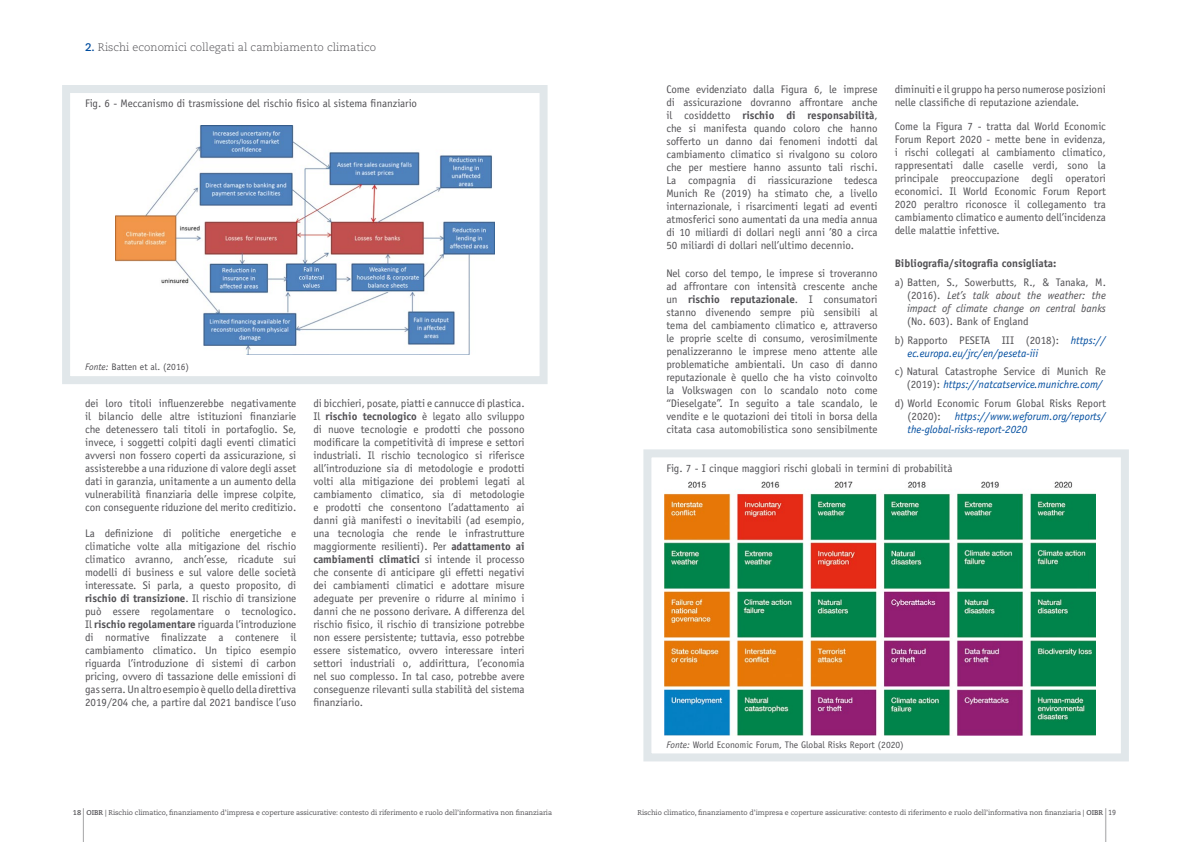
<style>
.page{position:relative;width:1191px;height:842px;background:#fff}
.page>*{position:absolute;margin:0;border:0;box-sizing:border-box;transform-origin:0 0}
.t1{font:49px "Caecilia";color:#504f53;scale:.14 1}
.t2{font:11px/13px "Officina Sans";color:#504f53;text-align:justify}
.t3{font:italic 11px/13px "Officina Sans";color:#504f53;text-align:justify}
.t4{font:italic 11px/13px "Officina Sans";color:#004d9f}
.t5{font:300 11px "Caecilia";color:#504f53}
.t6{font:700 11px "Officina Sans";color:#504f53}
.t7{font:9.5px "Officina Sans";color:#504f53}
.t8{font:8px "Officina Sans";color:#504f53}
.t9{font:7px "Caecilia";letter-spacing:-.01em;color:#504f53}
.t10{font:700 7px "Caecilia";color:#504f53}
.s1{font-weight:700;color:#004d9f}
.s2{font-style:italic}
.s3{font-weight:700}
.s4{font-style:normal}
.s5{font-style:italic;color:#004d9f}
</style>
<div class="page">
<div style="left:62px;top:85px;width:485px;height:299px;border:8px solid #e1e7ea"></div>
<img style="left:115px;top:126px;width:379px;height:228px">
<div style="left:643px;top:449px;width:485px;height:312px;border:8px solid #e1e7ea"></div>
<img style="left:664px;top:482px;width:431px;height:254px">
<p class="t5" style="left:85px;top:41px;width:292px"><span class="s1">2.</span> Rischi economici collegati al cambiamento climatico</p>
<p class="t2" style="left:85px;top:97px;width:333px">Fig. 6 - Meccanismo di trasmissione del rischio fisico al sistema finanziario</p>
<p class="t7" style="left:85px;top:361px;width:105px"><span class="s2">Fonte:</span> Batten et al. (2016)</p>
<p class="t2" style="left:85px;top:396px;width:213px">dei loro titoli influenzerebbe negativamente il bilancio delle altre istituzioni finanziarie che detenessero tali titoli in portafoglio. Se, invece, i soggetti colpiti dagli eventi climatici avversi non fossero coperti da assicurazione, si assisterebbe a una riduzione di valore degli asset dati in garanzia, unitamente a un aumento della vulnerabilità finanziaria delle imprese colpite, con conseguente riduzione del merito creditizio.</p>
<p class="t2" style="left:85px;top:526px;width:213px">La definizione di politiche energetiche e climatiche volte alla mitigazione del rischio climatico avranno, anch’esse, ricadute sui modelli di business e sul valore delle società interessate. Si parla, a questo proposito, di <span class="s3">rischio di transizione</span>. Il rischio di transizione può essere regolamentare o tecnologico.<br>Il <span class="s3">rischio regolamentare</span> riguarda l’introduzione di normative finalizzate a contenere il cambiamento climatico. Un tipico esempio riguarda l’introduzione di sistemi di carbon pricing, ovvero di tassazione delle emissioni di gas serra. Un altro esempio è quello della direttiva 2019/204 che, a partire dal 2021 bandisce l’uso</p>
<p class="t2" style="left:313px;top:396px;width:213px">di bicchieri, posate, piatti e cannucce di plastica.<br>Il <span class="s3">rischio tecnologico</span> è legato allo sviluppo di nuove tecnologie e prodotti che possono modificare la competitività di imprese e settori industriali. Il rischio tecnologico si riferisce all’introduzione sia di metodologie e prodotti volti alla mitigazione dei problemi legati al cambiamento climatico, sia di metodologie e prodotti che consentono l’adattamento ai danni già manifesti o inevitabili (ad esempio, una tecnologia che rende le infrastrutture maggiormente resilienti). Per <span class="s3">adattamento ai cambiamenti climatici</span> si intende il processo che consente di anticipare gli effetti negativi dei cambiamenti climatici e adottare misure adeguate per prevenire o ridurre al minimo i danni che ne possono derivare. A differenza del rischio fisico, il rischio di transizione potrebbe non essere persistente; tuttavia, esso potrebbe essere sistematico, ovvero interessare interi settori industriali o, addirittura, l’economia nel suo complesso. In tal caso, potrebbe avere conseguenze rilevanti sulla stabilità del sistema finanziario.</p>
<p class="t2" style="left:666px;top:83px;width:213px">Come evidenziato dalla Figura 6, le imprese di assicurazione dovranno affrontare anche il cosiddetto <span class="s3">rischio di responsabilità</span>, che si manifesta quando coloro che hanno sofferto un danno dai fenomeni indotti dal cambiamento climatico si rivalgono su coloro che per mestiere hanno assunto tali rischi.<br>La compagnia di riassicurazione tedesca Munich Re (2019) ha stimato che, a livello internazionale, i risarcimenti legati ad eventi atmosferici sono aumentati da una media annua di 10 miliardi di dollari negli anni ’80 a circa 50 miliardi di dollari nell’ultimo decennio.</p>
<p class="t2" style="left:666px;top:267px;width:213px">Nel corso del tempo, le imprese si troveranno ad affrontare con intensità crescente anche un <span class="s3">rischio reputazionale</span>. I consumatori stanno divenendo sempre più sensibili al tema del cambiamento climatico e, attraverso le proprie scelte di consumo, verosimilmente penalizzeranno le imprese meno attente alle problematiche ambientali. Un caso di danno reputazionale è quello che ha visto coinvolto la Volkswagen con lo scandalo noto come “Dieselgate”. In seguito a tale scandalo, le vendite e le quotazioni dei titoli in borsa della citata casa automobilistica sono sensibilmente</p>
<p class="t2" style="left:894px;top:83px;width:213px">diminuiti e il gruppo ha perso numerose posizioni nelle classifiche di reputazione aziendale.</p>
<p class="t2" style="left:894px;top:120px;width:213px">Come la Figura 7 - tratta dal World Economic Forum Report 2020 - mette bene in evidenza, i rischi collegati al cambiamento climatico, rappresentati dalle caselle verdi, sono la principale preoccupazione degli operatori economici. Il World Economic Forum Report 2020 peraltro riconosce il collegamento tra cambiamento climatico e aumento dell’incidenza delle malattie infettive.</p>
<p class="t6" style="left:894px;top:257px;width:163px">Bibliografia/sitografia consigliata:</p>
<p class="t3" style="left:907px;top:276px;width:200px;text-indent:-12px"><span class="s4">a) Batten, S., Sowerbutts, R., &amp; Tanaka, M. (2016).</span> Let’s talk about the weather: the impact of climate change on central banks</p>
<p class="t2" style="left:894px;top:312px;width:213px;line-height:18.7px;text-indent:12px">(No. 603). Bank of England<br>b) Rapporto PESETA III (2018): <span class="s5">https://</span></p>
<p class="t4" style="left:907px;top:346px;width:132px">ec.europa.eu/jrc/en/peseta-iii</p>
<p class="t2" style="left:894px;top:365px;width:213px;text-align:right">c) Natural Catastrophe Service di Munich Re (2019): <span class="s5">https://natcatservice.munichre.com/</span></p>
<p class="t2" style="left:907px;top:397px;width:200px;text-indent:-13px">d) World Economic Forum Global Risks Report (2020):</p>
<p class="t4" style="left:907px;top:410px;width:200px;text-indent:47px">https://www.weforum.org/reports/ the-global-risks-report-2020</p>
<p class="t2" style="left:666px;top:462px;width:288px">Fig. 7 - I cinque maggiori rischi globali in termini di probabilità</p>
<p class="t7" style="left:666px;top:739px;width:239px"><span class="s2">Fonte:</span> World Economic Forum, The Global Risks Report (2020)</p>
<h1 class="t1" style="left:83px;top:800px;width:13px">|</h1>
<h1 class="t1" style="left:1105px;top:800px;width:13px">|</h1>
<p class="t9" style="left:86px;top:808px;width:467px"><span class="s3">OIBR</span> | Rischio climatico, finanziamento d’impresa e coperture assicurative: contesto di riferimento e ruolo dell’informativa non finanziaria</p>
<p class="t9" style="left:637px;top:808px;width:467px">Rischio climatico, finanziamento d’impresa e coperture assicurative: contesto di riferimento e ruolo dell’informativa non finanziaria | <span class="s3">OIBR</span></p>
<p class="t10" style="left:73px;top:808px;width:10px">18</p>
<p class="t8" style="left:1108px;top:808px;width:9px">19</p>
</div>
